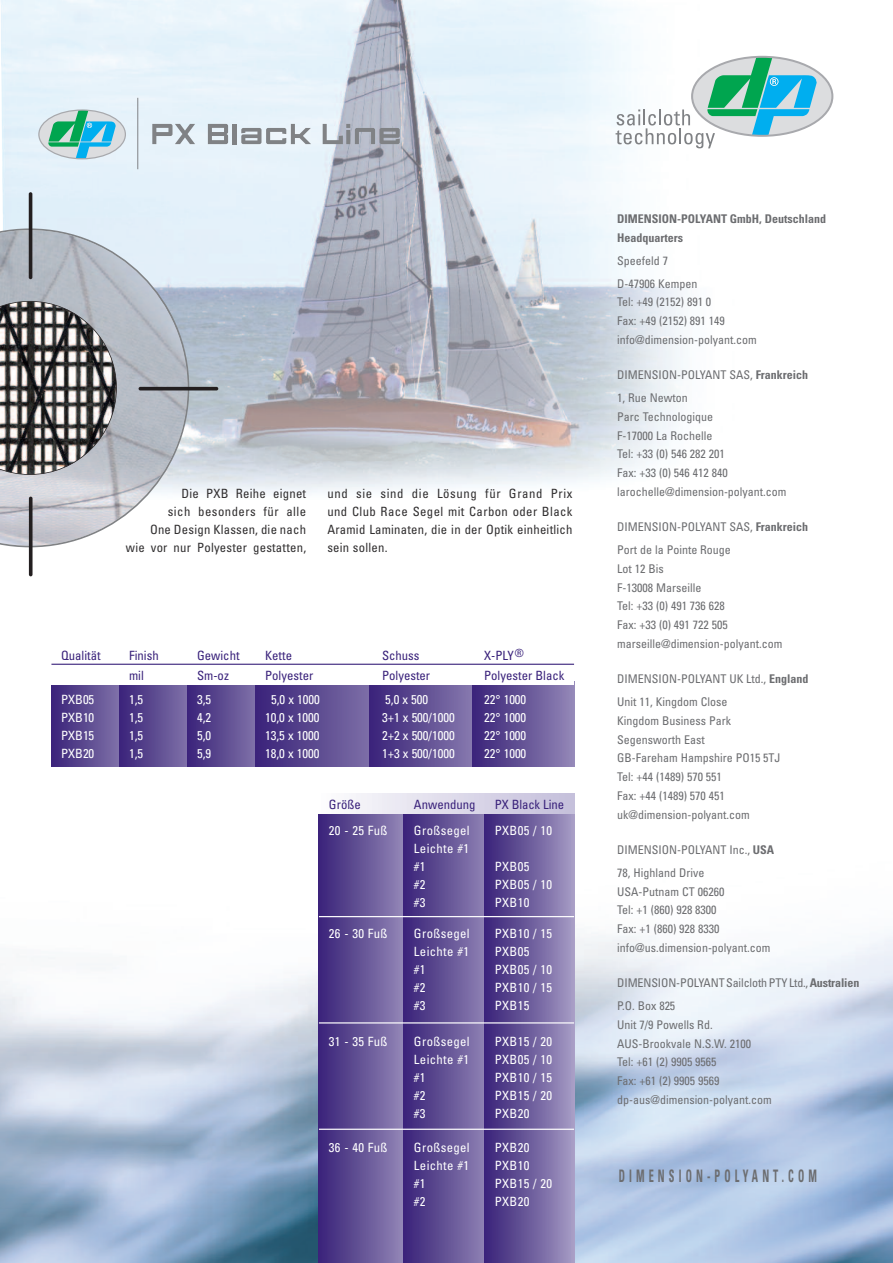
<style>
.page{position:relative;width:893px;height:1263px;background:#fff}
.page>*{position:absolute;margin:0;border:0;box-sizing:border-box;transform-origin:0 0}
.t1{font:700 condensed 17.25px "Univers";letter-spacing:.4em;color:#6c6d70;scale:.6 1}
.t2{font:condensed 12.75px/18px "Univers";letter-spacing:.025em;color:#fff}
.t3{font:condensed 12.75px/18px "Univers";letter-spacing:.02em;color:#312f30;text-align:right}
.t4{font:condensed 12.75px "Univers";color:#3a227b}
.t5{font:condensed 12px/18.8px "Univers";color:#6c6d70}
.t6{font:700 condensed 12px/18.8px "Univers";color:#6c6d70}
.s1{font-weight:700}
</style>
<div class="page">
<img style="left:0;top:0;width:765px;height:493px">
<img style="left:0;top:816px;width:893px;height:447px">
<div style="left:692px;top:57px;width:140px;height:79px;background:#dcdddf;border-radius:50%"></div>
<svg style="left:616px;top:57px;width:201px;height:91px"></svg>
<div style="left:691px;top:56px;width:142px;height:81px;border:2px solid #a8a9ad;border-radius:50%"></div>
<div style="left:319px;top:793px;width:255px;height:30px;background:linear-gradient(to right,#fdfdfe,#c3beda)"></div>
<div style="left:319px;top:814px;width:85px;height:449px;background:linear-gradient(to right,#392379,#9286b5)"></div>
<div style="left:404px;top:814px;width:85px;height:449px;background:linear-gradient(to right,#3e287c,#897baf)"></div>
<div style="left:485px;top:814px;width:89px;height:449px;background:linear-gradient(to right,#382278,#a399c2)"></div>
<hr style="left:319px;top:916px;width:255px;height:1px;background:#fff">
<hr style="left:319px;top:1022px;width:255px;height:1px;background:#fff">
<hr style="left:319px;top:1129px;width:255px;height:1px;background:#fff">
<svg style="left:51px;top:685px;width:68px;height:81px;background:#5b4990"></svg>
<svg style="left:119px;top:685px;width:69px;height:81px;background:#5b488f"></svg>
<svg style="left:188px;top:685px;width:68px;height:81px;background:#5b4990"></svg>
<svg style="left:256px;top:685px;width:114px;height:81px;background:#5a488f"></svg>
<svg style="left:370px;top:685px;width:102px;height:81px;background:#5e4c92"></svg>
<div style="left:472px;top:681px;width:102px;height:85px;background:linear-gradient(to right,#392278,#9185b5)"></div>
<div style="left:51px;top:641px;width:523px;height:43px;background:#fff"></div>
<hr style="left:51px;top:664px;width:523px;height:1px;background:#3a227b">
<svg style="left:0;top:228px;width:189px;height:319px;background:#c6cbd2"></svg>
<svg style="left:0;top:301px;width:117px;height:174px;background:#7f7e7e"></svg>
<hr style="left:29px;top:192px;width:3px;height:87px;background:#231f20;border-radius:2px">
<svg style="left:29px;top:497px;width:4px;height:79px"></svg>
<hr style="left:139px;top:387px;width:79px;height:3px;background:#231f20;border-radius:2px">
<hr style="left:137px;top:98px;width:1px;height:71px;background:#808285">
<div style="left:39px;top:110px;width:86px;height:49px;background:#dcdddf;border-radius:50%"></div>
<svg style="left:48px;top:110px;width:68px;height:49px"></svg>
<div style="left:38px;top:109px;width:88px;height:50px;border:1px solid #a8a9ad;border-radius:50%"></div>
<svg style="left:152px;top:124px;width:43px;height:20px"></svg>
<svg style="left:208px;top:124px;width:20px;height:20px"></svg>
<hr style="left:233px;top:124px;width:4px;height:20px;background:#808285">
<svg style="left:241px;top:124px;width:70px;height:20px"></svg>
<svg style="left:323px;top:124px;width:77px;height:20px;background:#a5a9b2"></svg>
<p class="t3" style="left:126px;top:485px;width:182px">Die PXB Reihe eignet<br>sich besonders für alle<br>One Design Klassen, die nach<br>wie vor nur Polyester gestatten,</p>
<p class="t3" style="left:327px;top:485px;width:247px;text-align:justify">und sie sind die Lösung für Grand Prix und Club Race Segel mit Carbon oder Black Aramid Laminaten, die in der Optik einheitlich sein sollen.</p>
<p class="t4" style="left:61px;top:651px;width:41px">Qualität</p>
<p class="t4" style="left:129px;top:651px;width:31px">Finish</p>
<p class="t4" style="left:197px;top:651px;width:44px">Gewicht</p>
<p class="t4" style="left:265px;top:651px;width:28px">Kette</p>
<p class="t4" style="left:382px;top:651px;width:39px">Schuss</p>
<p class="t4" style="left:484px;top:651px;width:41px">X-PLY<sup>®</sup></p>
<p class="t4" style="left:129px;top:670px;width:16px">mil</p>
<p class="t4" style="left:197px;top:670px;width:33px">Sm-oz</p>
<p class="t4" style="left:265px;top:670px;width:50px">Polyester</p>
<p class="t4" style="left:382px;top:670px;width:50px">Polyester</p>
<p class="t4" style="left:484px;top:670px;width:82px">Polyester Black</p>
<p class="t2" style="left:61px;top:692px;width:35px">PXB05</p>
<p class="t2" style="left:129px;top:692px;width:16px">1,5</p>
<p class="t2" style="left:197px;top:692px;width:16px">3,5</p>
<p class="t2" style="left:271px;top:692px;width:50px">5,0 x 1000</p>
<p class="t2" style="left:385px;top:692px;width:45px">5,0 x 500</p>
<p class="t2" style="left:484px;top:692px;width:44px">22° 1000</p>
<p class="t2" style="left:61px;top:710px;width:35px">PXB10</p>
<p class="t2" style="left:129px;top:710px;width:16px">1,5</p>
<p class="t2" style="left:197px;top:710px;width:16px">4,2</p>
<p class="t2" style="left:265px;top:710px;width:56px">10,0 x 1000</p>
<p class="t2" style="left:382px;top:710px;width:74px">3+1 x 500/1000</p>
<p class="t2" style="left:484px;top:710px;width:44px">22° 1000</p>
<p class="t2" style="left:61px;top:728px;width:35px">PXB15</p>
<p class="t2" style="left:129px;top:728px;width:16px">1,5</p>
<p class="t2" style="left:197px;top:728px;width:16px">5,0</p>
<p class="t2" style="left:265px;top:728px;width:56px">13,5 x 1000</p>
<p class="t2" style="left:382px;top:728px;width:74px">2+2 x 500/1000</p>
<p class="t2" style="left:484px;top:728px;width:44px">22° 1000</p>
<p class="t2" style="left:61px;top:746px;width:35px">PXB20</p>
<p class="t2" style="left:129px;top:746px;width:16px">1,5</p>
<p class="t2" style="left:197px;top:746px;width:16px">5,9</p>
<p class="t2" style="left:265px;top:746px;width:56px">18,0 x 1000</p>
<p class="t2" style="left:382px;top:746px;width:74px">1+3 x 500/1000</p>
<p class="t2" style="left:484px;top:746px;width:44px">22° 1000</p>
<p class="t4" style="left:329px;top:800px;width:34px">Größe</p>
<p class="t4" style="left:414px;top:800px;width:63px">Anwendung</p>
<p class="t4" style="left:495px;top:800px;width:71px">PX Black Line</p>
<p class="t2" style="left:329px;top:822px;width:60px">20 - 25 Fuß</p>
<p class="t2" style="left:414px;top:822px;width:57px">Großsegel</p>
<p class="t2" style="left:495px;top:822px;width:59px">PXB05 / 10</p>
<p class="t2" style="left:414px;top:840px;width:57px">Leichte #1 #1</p>
<p class="t2" style="left:495px;top:858px;width:36px">PXB05</p>
<p class="t2" style="left:414px;top:876px;width:13px">#2</p>
<p class="t2" style="left:495px;top:876px;width:59px">PXB05 / 10</p>
<p class="t2" style="left:414px;top:894px;width:13px">#3</p>
<p class="t2" style="left:495px;top:894px;width:36px">PXB10</p>
<p class="t2" style="left:329px;top:925px;width:60px">26 - 30 Fuß</p>
<p class="t2" style="left:414px;top:925px;width:57px">Großsegel</p>
<p class="t2" style="left:495px;top:925px;width:59px">PXB10 / 15</p>
<p class="t2" style="left:414px;top:943px;width:57px">Leichte #1</p>
<p class="t2" style="left:495px;top:943px;width:36px">PXB05</p>
<p class="t2" style="left:414px;top:961px;width:13px">#1</p>
<p class="t2" style="left:495px;top:961px;width:59px">PXB05 / 10</p>
<p class="t2" style="left:414px;top:979px;width:13px">#2</p>
<p class="t2" style="left:495px;top:979px;width:59px">PXB10 / 15</p>
<p class="t2" style="left:414px;top:997px;width:13px">#3</p>
<p class="t2" style="left:495px;top:997px;width:36px">PXB15</p>
<p class="t2" style="left:329px;top:1033px;width:60px">31 - 35 Fuß</p>
<p class="t2" style="left:414px;top:1033px;width:57px">Großsegel</p>
<p class="t2" style="left:495px;top:1033px;width:59px">PXB15 / 20</p>
<p class="t2" style="left:414px;top:1051px;width:57px">Leichte #1</p>
<p class="t2" style="left:495px;top:1051px;width:59px">PXB05 / 10</p>
<p class="t2" style="left:414px;top:1069px;width:13px">#1</p>
<p class="t2" style="left:495px;top:1069px;width:59px">PXB10 / 15</p>
<p class="t2" style="left:414px;top:1087px;width:13px">#2</p>
<p class="t2" style="left:495px;top:1087px;width:59px">PXB15 / 20</p>
<p class="t2" style="left:414px;top:1105px;width:13px">#3</p>
<p class="t2" style="left:495px;top:1105px;width:36px">PXB20</p>
<p class="t2" style="left:329px;top:1139px;width:60px">36 - 40 Fuß</p>
<p class="t2" style="left:414px;top:1139px;width:57px">Großsegel</p>
<p class="t2" style="left:495px;top:1139px;width:36px">PXB20</p>
<p class="t2" style="left:414px;top:1157px;width:57px">Leichte #1</p>
<p class="t2" style="left:495px;top:1157px;width:36px">PXB10</p>
<p class="t2" style="left:414px;top:1175px;width:13px">#1</p>
<p class="t2" style="left:495px;top:1175px;width:59px">PXB15 / 20</p>
<p class="t2" style="left:414px;top:1193px;width:13px">#2</p>
<p class="t2" style="left:495px;top:1193px;width:36px">PXB20</p>
<p class="t6" style="left:617px;top:210px;width:210px">DIMENSION-POLYANT GmbH, Deutschland<br>Headquarters</p>
<p class="t5" style="left:617px;top:250px;width:82px;line-height:23px">Speefeld 7<br>D-47906 Kempen</p>
<p class="t5" style="left:617px;top:294px;width:141px">Tel: +49 (2152) 891 0<br>Fax: +49 (2152) 891 149 info@dimension-polyant.com</p>
<p class="t5" style="left:617px;top:364px;width:193px;line-height:23px">DIMENSION-POLYANT SAS, <span class="s1">Frankreich<br></span>1, Rue Newton</p>
<p class="t5" style="left:617px;top:408px;width:171px">Parc Technologique<br>F-17000 La Rochelle<br>Tel: +33 (0) 546 282 201<br>Fax: +33 (0) 546 412 840 larochelle@dimension-polyant.com</p>
<p class="t5" style="left:617px;top:516px;width:193px;line-height:23px">DIMENSION-POLYANT SAS, <span class="s1">Frankreich<br></span>Port de la Pointe Rouge</p>
<p class="t5" style="left:617px;top:560px;width:167px">Lot 12 Bis<br>F-13008 Marseille<br>Tel: +33 (0) 491 736 628<br>Fax: +33 (0) 491 722 505 marseille@dimension-polyant.com</p>
<p class="t5" style="left:617px;top:668px;width:193px;line-height:23px">DIMENSION-POLYANT UK Ltd., <span class="s1">England<br></span>Unit 11, Kingdom Close</p>
<p class="t5" style="left:617px;top:712px;width:165px">Kingdom Business Park<br>Segensworth East<br>GB-Fareham Hampshire PO15 5TJ<br>Tel: +44 (1489) 570 551<br>Fax: +44 (1489) 570 451 uk@dimension-polyant.com</p>
<p class="t5" style="left:617px;top:839px;width:159px;line-height:23px">DIMENSION-POLYANT Inc., <span class="s1">USA<br></span>78, Highland Drive</p>
<p class="t5" style="left:617px;top:883px;width:155px">USA-Putnam CT 06260<br>Tel: +1 (860) 928 8300<br>Fax: +1 (860) 928 8330 info@us.dimension-polyant.com</p>
<p class="t5" style="left:617px;top:972px;width:244px;line-height:23px">DIMENSION-POLYANTSailclothPTY Ltd.,<span class="s1">Australien<br></span>P.O. Box 825</p>
<p class="t5" style="left:617px;top:1016px;width:156px">Unit 7/9 Powells Rd.<br>AUS-Brookvale N.S.W. 2100<br>Tel: +61 (2) 9905 9565<br>Fax: +61 (2) 9905 9569 dp-aus@dimension-polyant.com</p>
<h1 class="t1" style="left:619px;top:1170px;width:332px">DIMENSION-POLYANT.COM</h1>
</div>
